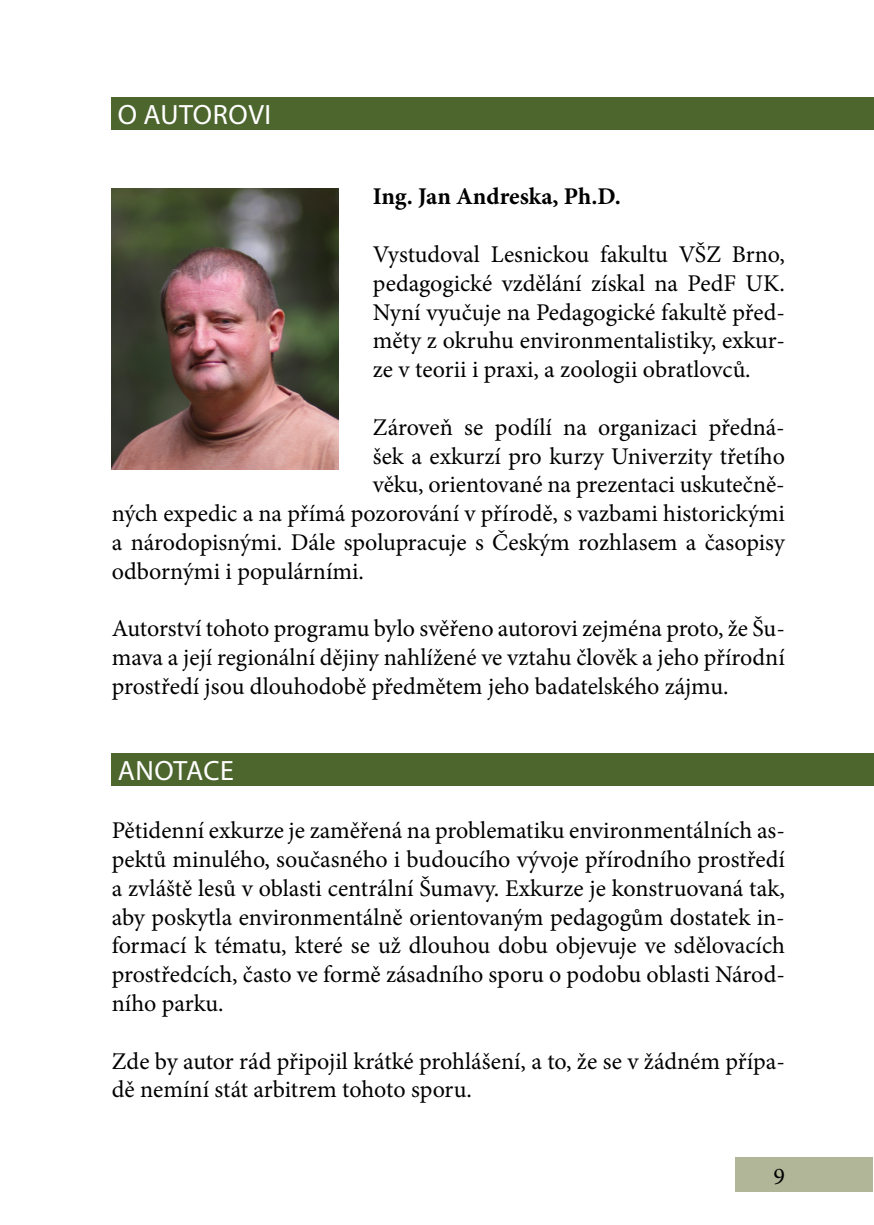
<style>
.page{position:relative;width:874px;height:1225px;background:#fff}
.page>*{position:absolute;margin:0;border:0;box-sizing:border-box;transform-origin:0 0}
.t1{font:28px "Myriad Pro";letter-spacing:.02em;color:#fff}
.t2{font:24px/28.8px "Minion Pro";color:#000;text-align:justify}
.t3{font:700 24px "Minion Pro";letter-spacing:-.005em;color:#000}
</style>
<div class="page">
<div style="left:735px;top:1157px;width:137px;height:34px;background:#b1b698"></div>
<img style="left:112px;top:189px;width:226px;height:280px">
<div style="left:112px;top:97px;width:761px;height:32px;background:#4d662e"></div>
<div style="left:112px;top:753px;width:761px;height:32px;background:#4d662e"></div>
<p class="t1" style="left:118px;top:97px;width:155px">O AUTOROVI</p>
<p class="t3" style="left:372px;top:180px;width:249px">Ing. Jan Andreska, Ph.D.</p>
<p class="t2" style="left:372px;top:240px;width:413px">Vystudoval Lesnickou fakultu VŠZ Brno, pedagogické vzdělání získal na PedF UK.<br>Nyní vyučuje na Pedagogické fakultě před&shy;měty z okruhu environmentalistiky, exkur&shy;ze v teorii i praxi, a zoologii obratlovců.</p>
<p class="t2" style="left:372px;top:413px;width:413px">Zároveň se podílí na organizaci předná-</p>
<p class="t2" style="left:372px;top:441px;width:413px">šek a exkurzí pro kurzy Univerzity třetího</p>
<p class="t2" style="left:372px;top:470px;width:413px">věku, orientované na prezentaci uskutečně-</p>
<p class="t2" style="left:112px;top:499px;width:674px">ných expedic a na přímá pozorování v přírodě, s vazbami historickými</p>
<p class="t2" style="left:112px;top:528px;width:674px">a národopisnými. Dále spolupracuje s Českým rozhlasem a časopisy</p>
<p class="t2" style="left:112px;top:557px;width:253px">odbornými i populárními.</p>
<p class="t2" style="left:112px;top:614px;width:674px">Autorství tohoto programu bylo svěřeno autorovi zejména proto, že Šu&shy;mava a její regionální dějiny nahlížené ve vztahu člověk a jeho přírodní prostředí jsou dlouhodobě předmětem jeho badatelského zájmu.</p>
<p class="t1" style="left:118px;top:753px;width:118px">ANOTACE</p>
<p class="t2" style="left:112px;top:816px;width:674px">Pětidenní exkurze je zaměřená na problematiku environmentálních as&shy;pektů minulého, současného i budoucího vývoje přírodního prostředí a zvláště lesů v oblasti centrální Šumavy. Exkurze je konstruovaná tak, aby poskytla environmentálně orientovaným pedagogům dostatek in&shy;formací k tématu, které se už dlouhou dobu objevuje ve sdělovacích prostředcích, často ve formě zásadního sporu o podobu oblasti Národ&shy;ního parku.</p>
<p class="t2" style="left:112px;top:1046px;width:674px">Zde by autor rád připojil krátké prohlášení, a to, že se v žádném přípa&shy;dě nemíní stát arbitrem tohoto sporu.</p>
<p class="t2" style="left:773px;top:1161px;width:13px">9</p>
</div>
